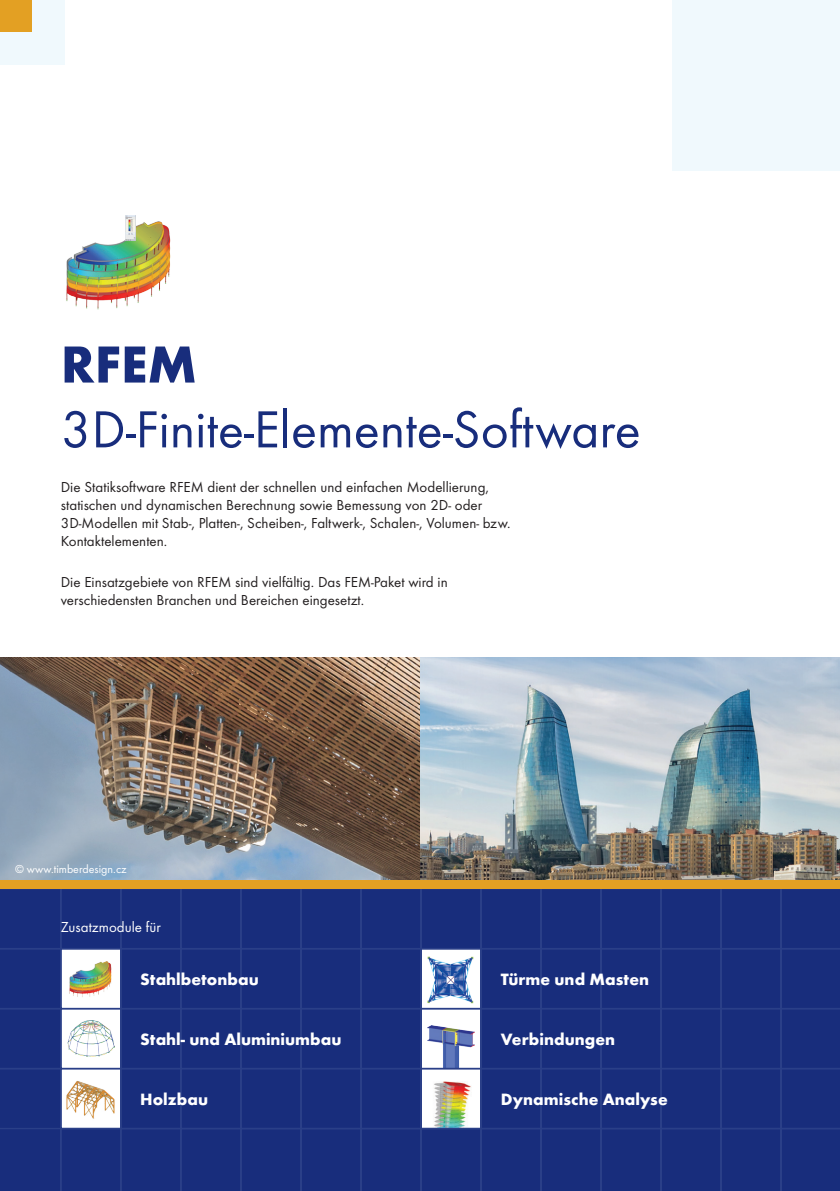
<style>
.page{position:relative;width:840px;height:1191px;background:#fff}
.page>*{position:absolute;margin:0;border:0;box-sizing:border-box;transform-origin:0 0}
.t1{font:54px/64.8px "Function Pro";color:#182d7c}
.t2{font:700 17px "Function Pro";color:#fff}
.t3{font:15px/18px "Function Pro";color:#231f20}
.t4{font:15px "Function Pro";color:#fff}
.t5{font:12px "Function Pro";color:#fff}
.s1{font-weight:700}
</style>
<div class="page">
<svg style="left:0;top:889px;width:839px;height:302px;background:#213581"></svg>
<div style="left:671px;top:0;width:168px;height:171px;background:#f0f9fd"></div>
<img style="left:0;top:657px;width:839px;height:223px">
<div style="left:0;top:880px;width:839px;height:9px;background:#e3a023"></div>
<div style="left:0;top:0;width:31px;height:31px;background:#e3a023"></div>
<div style="left:0;top:32px;width:31px;height:33px;background:#f0f9fd"></div>
<div style="left:32px;top:0;width:33px;height:31px;background:#f0f9fd"></div>
<div style="left:32px;top:32px;width:33px;height:33px;background:#f0f9fd"></div>
<img style="left:66px;top:221px;width:105px;height:89px">
<img style="left:68px;top:961px;width:45px;height:36px">
<img style="left:126px;top:215px;width:9px;height:25px">
<img style="left:67px;top:1020px;width:47px;height:36px">
<img style="left:60px;top:1078px;width:59px;height:43px">
<img style="left:421px;top:951px;width:57px;height:54px">
<p class="t1" style="left:61px;top:332px;width:581px"><span class="s1">RFEM<br></span>3D-Finite-Elemente-Software</p>
<p class="t3" style="left:61px;top:478px;width:451px">Die Statiksoftware RFEM dient der schnellen und einfachen Modellierung, statischen und dynamischen Berechnung sowie Bemessung von 2D- oder 3D-Modellen mit Stab-, Platten-, Scheiben-, Faltwerk-, Schalen-, Volumen- bzw.<br>Kontaktelementen.</p>
<p class="t3" style="left:61px;top:573px;width:388px">Die Einsatzgebiete von RFEM sind vielfältig. Das FEM-Paket wird in verschiedensten Branchen und Bereichen eingesetzt.</p>
<p class="t5" style="left:15px;top:861px;width:113px">© www.timberdesign.cz</p>
<p class="t4" style="left:61px;top:918px;width:101px">Zusatzmodule für</p>
<p class="t2" style="left:140px;top:969px;width:120px">Stahlbetonbau</p>
<p class="t2" style="left:500px;top:969px;width:150px">Türme und Masten</p>
<p class="t2" style="left:140px;top:1028px;width:203px">Stahl- und Aluminiumbau</p>
<p class="t2" style="left:500px;top:1028px;width:116px">Verbindungen</p>
<p class="t2" style="left:140px;top:1088px;width:70px">Holzbau</p>
<p class="t2" style="left:500px;top:1088px;width:168px">Dynamische Analyse</p>
</div>
